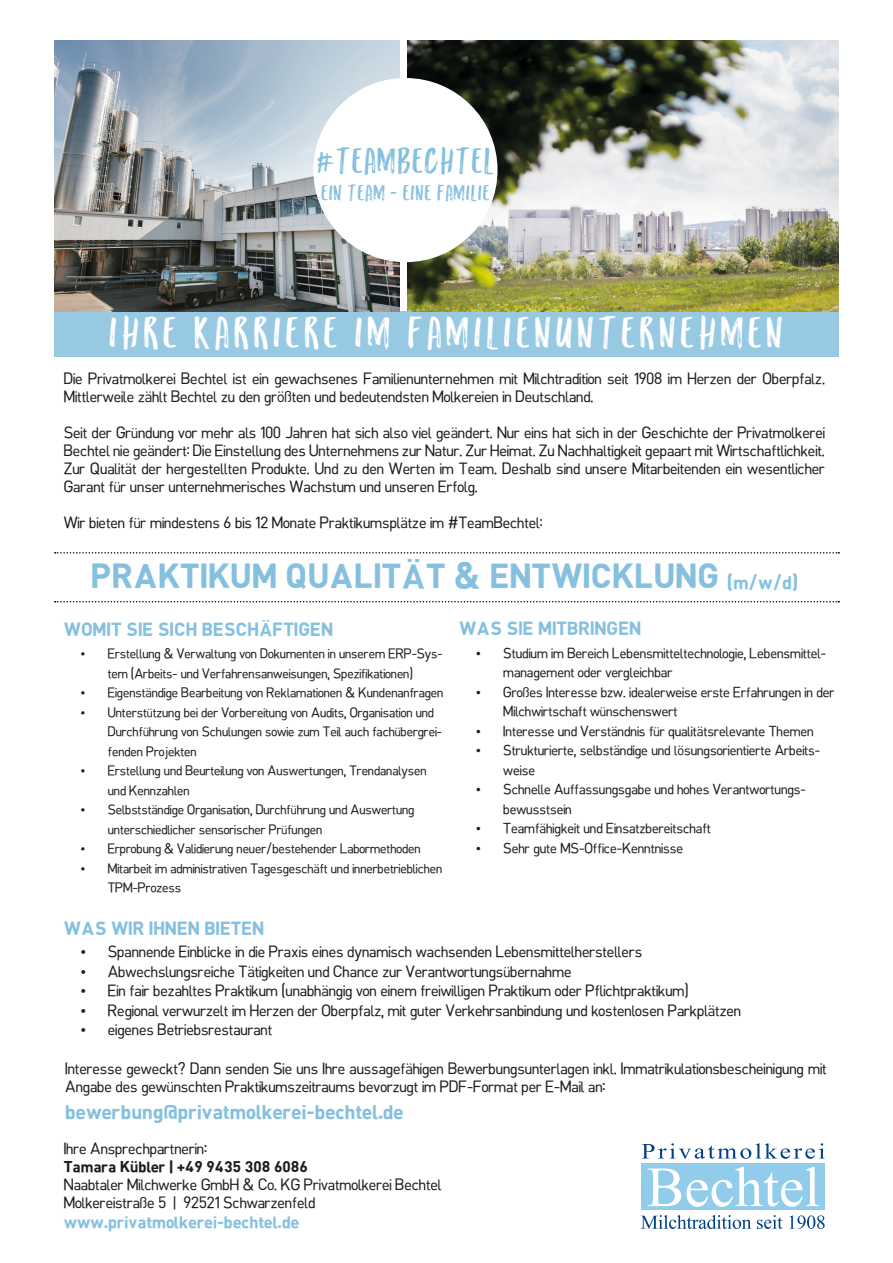
<style>
.page{position:relative;width:893px;height:1263px;background:#fff}
.page>*{position:absolute;margin:0;border:0;box-sizing:border-box;transform-origin:0 0}
.t1{font:39px "Bechtel 092023";letter-spacing:.075em;color:#fff}
.t2{font:700 33px "Bechtel Sans 2023 Neu";color:#85c0df}
.t3{font:31.5px "Bechtel 092023";color:#85c0df}
.t4{font:700 19.5px "Bechtel Sans 2023 Neu";color:#85c0df}
.t5{font:19.5px "Bechtel 092023";color:#85c0df}
.t6{font:700 18px "Bechtel Sans 2023 Neu";color:#85c0df}
.t7{font:700 16.5px "Bechtel Sans 2023 Neu";color:#85c0df}
.t8{font:15px/18px "Bechtel Sans 2023 Neu";color:#1d1d1b}
.t9{font:700 15px "Bechtel Sans 2023 Neu";color:#1d1d1b}
.t10{font:13.5px/19.5px "Bechtel Sans 2023 Neu";color:#1d1d1b}
.t11{font:12.75px/19.5px "Bechtel Sans 2023 Neu";color:#1d1d1b}
.s1{font-size:18px}
</style>
<div class="page">
<div style="left:642px;top:1164px;width:183px;height:46px;background:#92cceb"></div>
<svg style="left:647px;top:1167px;width:172px;height:40px"></svg>
<svg style="left:642px;top:1143px;width:183px;height:16px"></svg>
<svg style="left:641px;top:1215px;width:110px;height:14px"></svg>
<svg style="left:757px;top:1215px;width:26px;height:14px"></svg>
<svg style="left:789px;top:1215px;width:36px;height:14px"></svg>
<svg style="left:55px;top:552px;width:784px;height:2px"></svg>
<svg style="left:55px;top:601px;width:784px;height:1px"></svg>
<div style="left:54px;top:311px;width:785px;height:46px;background:#97c9e3"></div>
<img style="left:54px;top:40px;width:345px;height:271px">
<img style="left:408px;top:40px;width:431px;height:271px">
<div style="left:313px;top:78px;width:184px;height:184px;background:#fff;border-radius:50%"></div>
<p class="t3" style="left:316px;top:143px;width:180px">#TEAMBECHTEL</p>
<p class="t5" style="left:321px;top:182px;width:171px">EIN TEAM - EINE FAMILIE</p>
<p class="t1" style="left:108px;top:311px;width:677px">IHRE KARRIERE IM FAMILIENUNTERNEHMEN</p>
<p class="t8" style="left:64px;top:370px;width:763px">Die Privatmolkerei Bechtel ist ein gewachsenes Familienunternehmen mit Milchtradition seit 1908 im Herzen der Oberpfalz.<br>Mittlerweile zählt Bechtel zu den größten und bedeutendsten Molkereien in Deutschland.</p>
<p class="t8" style="left:64px;top:424px;width:763px;text-align:justify">Seit der Gründung vor mehr als 100 Jahren hat sich also viel geändert. Nur eins hat sich in der Geschichte der Privatmolkerei Bechtel nie geändert: Die Einstellung des Unternehmens zur Natur. Zur Heimat. Zu Nachhaltigkeit gepaart mit Wirtschaftlichkeit.<br>Zur Qualität der hergestellten Produkte. Und zu den Werten im Team. Deshalb sind unsere Mitarbeitenden ein wesentlicher Garant für unser unternehmerisches Wachstum und unseren Erfolg.</p>
<p class="t8" style="left:64px;top:514px;width:481px">Wir bieten für mindestens 6 bis 12 Monate Praktikumsplätze im #TeamBechtel:</p>
<p class="t2" style="left:91px;top:557px;width:709px">PRAKTIKUM QUALITÄT &amp; ENTWICKLUNG <span class="s1">(m/w/d)</span></p>
<p class="t6" style="left:64px;top:619px;width:271px">WOMIT SIE SICH BESCHÄFTIGEN</p>
<p class="t11" style="left:81px;top:645px;width:363px;text-align:center">• Erstellung &amp; Verwaltung von Dokumenten in unserem ERP-Sys&shy;tem (Arbeits- und Verfahrensanweisungen, Spezifikationen)</p>
<p class="t11" style="left:81px;top:684px;width:364px">• Eigenständige Bearbeitung von Reklamationen &amp; Kundenanfragen</p>
<p class="t11" style="left:108px;top:703px;width:336px;text-indent:-27px">• Unterstützung bei der Vorbereitung von Audits, Organisation und<br>Durchführung von Schulungen sowie zum Teil auch fachübergrei&shy;fenden Projekten</p>
<p class="t11" style="left:108px;top:762px;width:320px;text-indent:-27px">• Erstellung und Beurteilung von Auswertungen, Trendanalysen und Kennzahlen</p>
<p class="t11" style="left:108px;top:801px;width:308px;text-indent:-27px">• Selbstständige Organisation, Durchführung und Auswertung unterschiedlicher sensorischer Prüfungen</p>
<p class="t11" style="left:81px;top:840px;width:341px">• Erprobung &amp; Validierung neuer/bestehender Labormethoden</p>
<p class="t11" style="left:108px;top:859px;width:336px;text-indent:-27px">• Mitarbeit im administrativen Tagesgeschäft und innerbetrieblichen<br>TPM-Prozess</p>
<p class="t6" style="left:459px;top:618px;width:183px">WAS SIE MITBRINGEN</p>
<p class="t10" style="left:503px;top:644px;width:324px;text-indent:-27px">• Studium im Bereich Lebensmitteltechnologie, Lebensmittel&shy;management oder vergleichbar</p>
<p class="t10" style="left:503px;top:683px;width:333px;text-indent:-27px">• Großes Interesse bzw. idealerweise erste Erfahrungen in der<br>Milchwirtschaft wünschenswert</p>
<p class="t10" style="left:476px;top:722px;width:339px">• Interesse und Verständnis für qualitätsrelevante Themen</p>
<p class="t10" style="left:503px;top:741px;width:319px;text-indent:-27px">• Strukturierte, selbständige und lösungsorientierte Arbeits&shy;weise</p>
<p class="t10" style="left:503px;top:780px;width:304px;text-indent:-27px">• Schnelle Auffassungsgabe und hohes Verantwortungs&shy;bewusstsein</p>
<p class="t10" style="left:476px;top:819px;width:236px">• Teamfähigkeit und Einsatzbereitschaft</p>
<p class="t10" style="left:476px;top:839px;width:208px">• Sehr gute MS-Office-Kenntnisse</p>
<p class="t6" style="left:64px;top:918px;width:202px">WAS WIR IHNEN BIETEN</p>
<p class="t8" style="left:81px;top:944px;width:563px">• Spannende Einblicke in die Praxis eines dynamisch wachsenden Lebensmittelherstellers</p>
<p class="t8" style="left:81px;top:963px;width:492px">• Abwechslungsreiche Tätigkeiten und Chance zur Verantwortungsübernahme</p>
<p class="t8" style="left:81px;top:983px;width:609px">• Ein fair bezahltes Praktikum (unabhängig von einem freiwilligen Praktikum oder Pflichtpraktikum)</p>
<p class="t8" style="left:81px;top:1002px;width:662px">• Regional verwurzelt im Herzen der Oberpfalz, mit guter Verkehrsanbindung und kostenlosen Parkplätzen</p>
<p class="t8" style="left:81px;top:1022px;width:193px">• eigenes Betriebsrestaurant</p>
<p class="t8" style="left:65px;top:1059px;width:763px;line-height:18.9px">Interesse geweckt? Dann senden Sie uns Ihre aussagefähigen Bewerbungsunterlagen inkl. Immatrikulationsbescheinigung mit<br>Angabe des gewünschten Praktikumszeitraums bevorzugt im PDF-Format per E-Mail an:</p>
<p class="t4" style="left:65px;top:1100px;width:340px">bewerbung@privatmolkerei-bechtel.de</p>
<p class="t8" style="left:64px;top:1141px;width:145px">Ihre Ansprechpartnerin:</p>
<p class="t9" style="left:64px;top:1158px;width:246px">Tamara Kübler | +49 9435 308 6086</p>
<p class="t8" style="left:64px;top:1177px;width:379px">Naabtaler Milchwerke GmbH &amp; Co. KG Privatmolkerei Bechtel</p>
<p class="t8" style="left:64px;top:1195px;width:253px">Molkereistraße 5 | 92521 Schwarzenfeld</p>
<p class="t7" style="left:64px;top:1213px;width:237px">www.privatmolkerei-bechtel.de</p>
</div>
